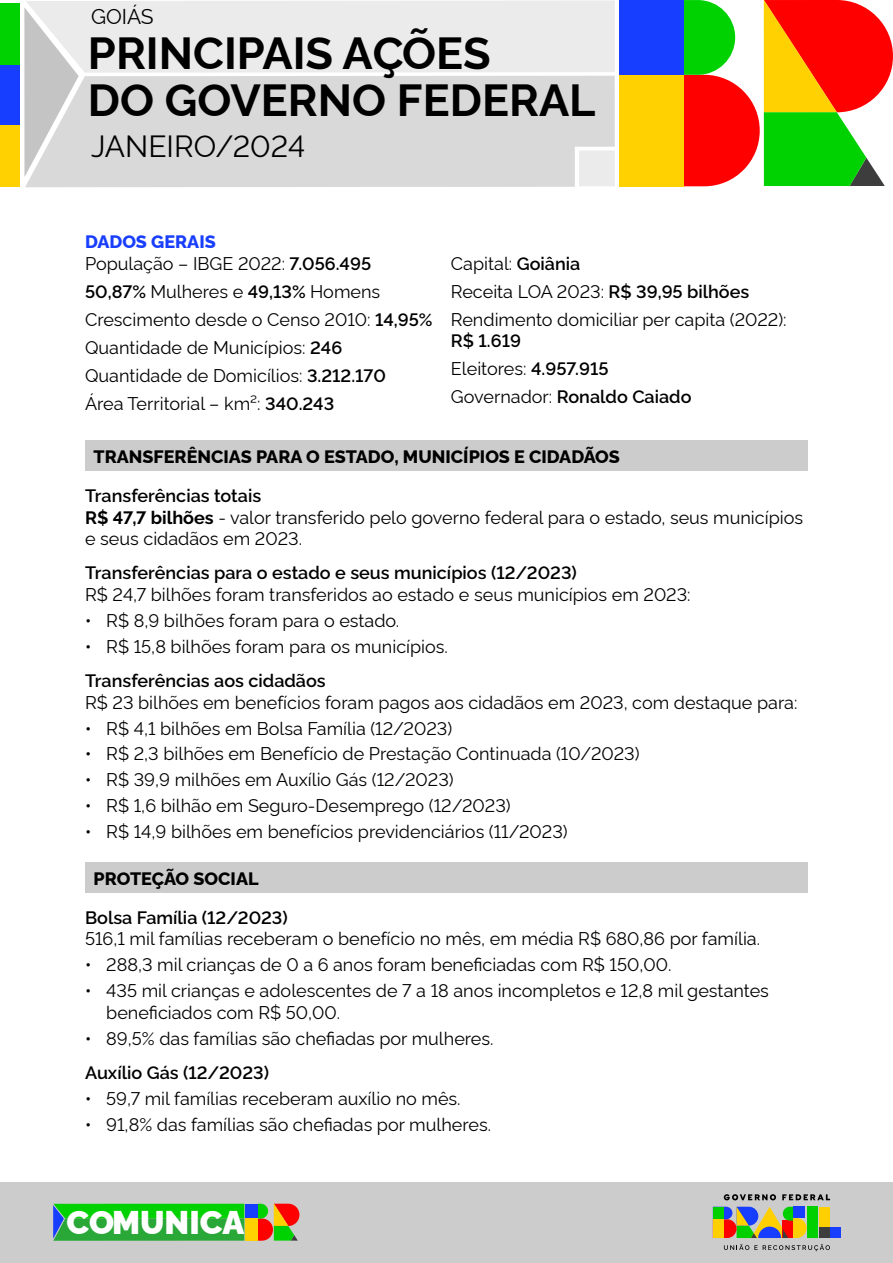
<style>
.page{position:relative;width:893px;height:1263px;background:#fff}
.page>*{position:absolute;margin:0;border:0;box-sizing:border-box;transform-origin:0 0}
.t1{font:700 45px/46.5px "Rawline";color:#000}
.t2{font:900 32.85px "Rawline";color:#fff}
.t3{font:30px "Rawline";color:#000}
.t4{font:21px "Rawline";color:#000}
.t5{font:18px/27.9px "Rawline";color:#000}
.t6{font:600 18px/27.9px "Rawline";color:#000}
.t7{font:800 18px "Rawline";color:#000}
.s1{font-weight:800;color:#183eff}
.s2{font-weight:600}
.s3{font-weight:400}
.s4{font-weight:700}
</style>
<div class="page">
<svg style="left:24px;top:0;width:591px;height:177px;background:#eaeaea"></svg>
<div style="left:25px;top:76px;width:590px;height:111px;background:#d9d9d9"></div>
<div style="left:579px;top:150px;width:36px;height:36px;background:#ebebeb"></div>
<div style="left:0;top:3px;width:20px;height:62px;background:#00d100"></div>
<div style="left:0;top:65px;width:20px;height:62px;background:#173dff"></div>
<div style="left:0;top:125px;width:20px;height:61px;background:#ffd100"></div>
<div style="left:619px;top:0;width:64px;height:75px;background:#173dff"></div>
<div style="left:619px;top:75px;width:64px;height:111px;background:#ffd100"></div>
<svg style="left:683px;top:0;width:210px;height:186px"></svg>
<div style="left:0;top:1182px;width:893px;height:81px;background:#ccc"></div>
<svg style="left:724px;top:1244px;width:106px;height:7px"></svg>
<div style="left:819px;top:1207px;width:11px;height:20px;background:#ffcf00"></div>
<div style="left:830px;top:1227px;width:11px;height:11px;background:#173dff"></div>
<div style="left:819px;top:1227px;width:11px;height:11px;background:#3d3d3d"></div>
<div style="left:807px;top:1207px;width:10px;height:31px;background:#00cf00"></div>
<svg style="left:713px;top:1207px;width:94px;height:31px;background:#979060"></svg>
<svg style="left:724px;top:1194px;width:52px;height:6px"></svg>
<svg style="left:782px;top:1194px;width:48px;height:6px"></svg>
<div style="left:245px;top:1204px;width:13px;height:14px;background:#173dff"></div>
<div style="left:245px;top:1218px;width:13px;height:23px;background:#ffd100"></div>
<svg style="left:53px;top:1204px;width:191px;height:37px;background:#1cb52b"></svg>
<svg style="left:258px;top:1204px;width:41px;height:37px"></svg>
<div style="left:85px;top:440px;width:723px;height:31px;background:#ccc"></div>
<div style="left:85px;top:862px;width:723px;height:31px;background:#ccc"></div>
<p class="t4" style="left:91px;top:0;width:64px">GOIÁS</p>
<h1 class="t1" style="left:88px;top:26px;width:509px">PRINCIPAIS AÇÕES<br>DO GOVERNO FEDERAL</h1>
<h3 class="t3" style="left:91px;top:123px;width:216px">JANEIRO/2024</h3>
<p class="t5" style="left:85px;top:229px;width:288px;line-height:21.6px"><span class="s1">DADOS GERAIS<br></span>População – IBGE 2022: <span class="s2">7.056.495</span></p>
<p class="t5" style="left:85px;top:276px;width:349px"><span class="s2">50,87%</span> Mulheres e <span class="s2">49,13%</span> Homens Crescimento desde o Censo 2010: <span class="s2">14,95% </span>Quantidade de Municípios: <span class="s2">246<br></span>Quantidade de Domicílios: <span class="s2">3.212.170<br></span>Área Territorial – km²: <span class="s2">340.243</span></p>
<p class="t5" style="left:451px;top:248px;width:337px">Capital: <span class="s2">Goiânia<br></span>Receita LOA 2023: <span class="s2">R$ 39,95 bilhões<br></span>Rendimento domiciliar per capita (2022):</p>
<p class="t6" style="left:451px;top:325px;width:242px">R$ 1.619<br><span class="s3">Eleitores:</span> 4.957.915<br><span class="s3">Governador:</span> Ronaldo Caiado</p>
<p class="t7" style="left:94px;top:443px;width:528px">TRANSFERÊNCIAS PARA O ESTADO, MUNICÍPIOS E CIDADÃOS</p>
<p class="t5" style="left:85px;top:483px;width:720px;line-height:21.6px"><span class="s2">Transferências totais<br></span><span class="s4">R$ 47,7 bilhões</span> - valor transferido pelo governo federal para o estado, seus municípios e seus cidadãos em 2023.</p>
<p class="t6" style="left:85px;top:557px;width:493px">Transferências para o estado e seus municípios (12/2023)</p>
<p class="t5" style="left:85px;top:579px;width:607px">R$ 24,7 bilhões foram transferidos ao estado e seus municípios em 2023:</p>
<p class="t5" style="left:85px;top:605px;width:316px">• R$ 8,9 bilhões foram para o estado.</p>
<p class="t5" style="left:85px;top:631px;width:364px">• R$ 15,8 bilhões foram para os municípios.</p>
<p class="t6" style="left:85px;top:665px;width:242px">Transferências aos cidadãos</p>
<p class="t5" style="left:85px;top:686px;width:714px">R$ 23 bilhões em benefícios foram pagos aos cidadãos em 2023, com destaque para:</p>
<p class="t5" style="left:85px;top:712px;width:369px">• R$ 4,1 bilhões em Bolsa Família (12/2023)</p>
<p class="t5" style="left:85px;top:738px;width:556px">• R$ 2,3 bilhões em Benefício de Prestação Continuada (10/2023)</p>
<p class="t5" style="left:85px;top:764px;width:370px">• R$ 39,9 milhões em Auxílio Gás (12/2023)</p>
<p class="t5" style="left:85px;top:790px;width:427px">• R$ 1,6 bilhão em Seguro-Desemprego (12/2023)</p>
<p class="t5" style="left:85px;top:816px;width:484px">• R$ 14,9 bilhões em benefícios previdenciários (11/2023)</p>
<p class="t7" style="left:94px;top:865px;width:167px">PROTEÇÃO SOCIAL</p>
<p class="t6" style="left:85px;top:902px;width:204px">Bolsa Família (12/2023)</p>
<p class="t5" style="left:85px;top:923px;width:677px">516,1 mil famílias receberam o benefício no mês, em média R$ 680,86 por família.</p>
<p class="t5" style="left:85px;top:949px;width:588px">• 288,3 mil crianças de 0 a 6 anos foram beneficiadas com R$ 150,00.</p>
<p class="t5" style="left:106px;top:978px;width:664px;line-height:21.6px;text-indent:-21px">• 435 mil crianças e adolescentes de 7 a 18 anos incompletos e 12,8 mil gestantes beneficiados com R$ 50,00.</p>
<p class="t5" style="left:85px;top:1022px;width:410px">• 89,5% das famílias são chefiadas por mulheres.</p>
<p class="t6" style="left:85px;top:1057px;width:185px">Auxílio Gás (12/2023)</p>
<p class="t5" style="left:85px;top:1082px;width:377px">• 59,7 mil famílias receberam auxílio no mês.</p>
<p class="t5" style="left:85px;top:1108px;width:408px">• 91,8% das famílias são chefiadas por mulheres.</p>
<h2 class="t2" style="left:67px;top:1197px;width:179px">COMUNICA</h2>
</div>
